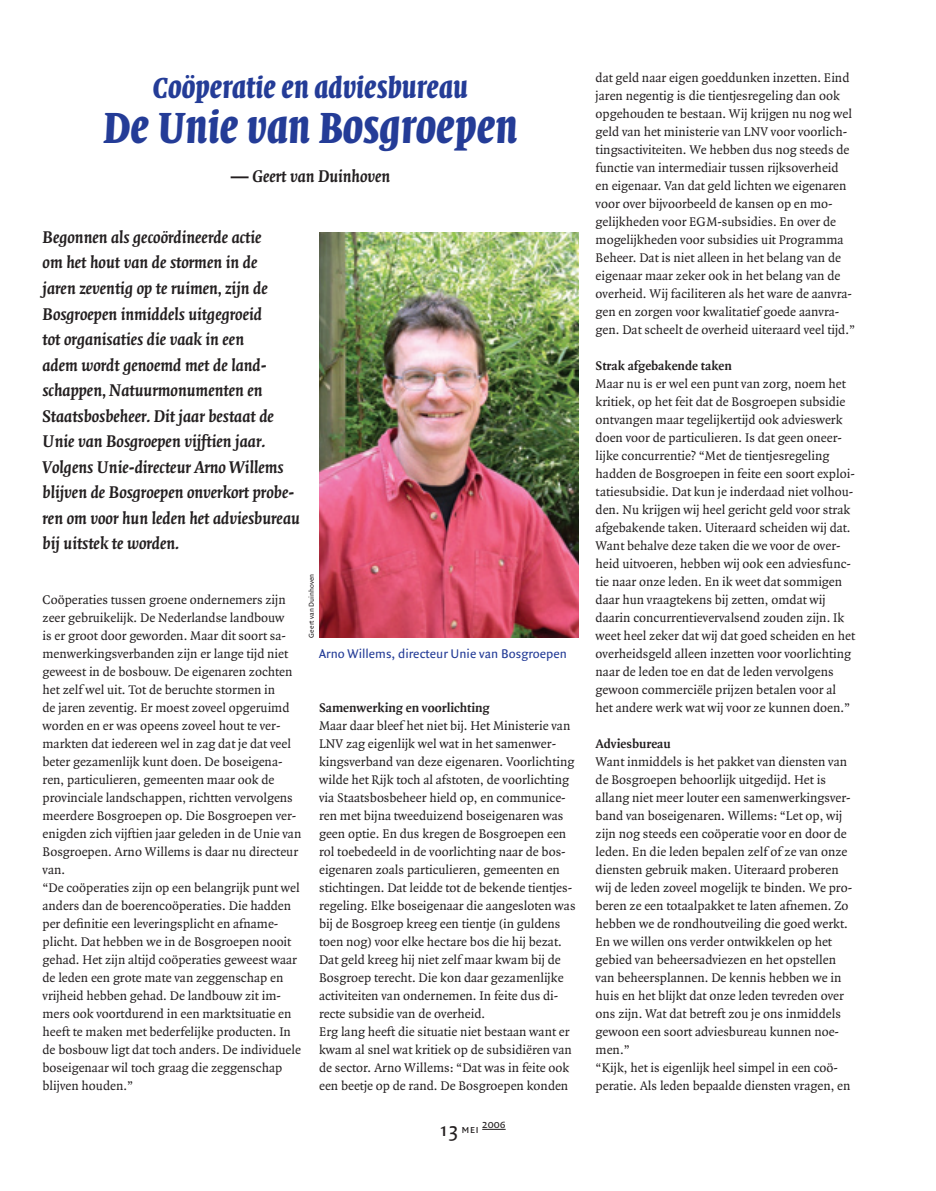
<style>
.page{position:relative;width:936px;height:1191px;background:#fff}
.page>*{position:absolute;margin:0;border:0;box-sizing:border-box;transform-origin:0 0}
.t1{font:italic 700 45px "Quadraat Dis";color:#243c97}
.t2{font:italic 700 30px "Quadraat Dis";color:#243c97}
.t3{font:italic 700 18px/25.5px "Quadraat";color:#231f20}
.t4{font:13.5px/18px "Quadraat";color:#231f20}
.t5{font:700 13.5px "Quadraat";color:#231f20}
.t6{font:13.5px "Quadraat Sans";color:#243c97}
.t7{font:12px "Quadraat Sans Caps";color:#231f20}
.t8{font:7.5px "Quadraat Sans";color:#231f20}
.s1{font-family:"Quadraat Sans";font-size:21px}
</style>
<div class="page">
<svg style="left:482px;top:1129px;width:23px;height:1px"></svg>
<img style="left:319px;top:232px;width:259px;height:405px">
<h2 class="t2" style="left:153px;top:72px;width:316px">Coöperatie en adviesbureau</h2>
<h1 class="t1" style="left:103px;top:104px;width:416px">De Unie van Bosgroepen</h1>
<h3 class="t3" style="left:231px;top:163px;width:161px">— Geert van Duinhoven</h3>
<p class="t3" style="left:43px;top:225px;width:259px">Begonnen als gecoördineerde actie<br>om het hout van de stormen in de<br>jaren zeventig op te ruimen, zijn de Bosgroepen inmiddels uitgegroeid<br>tot organisaties die vaak in een<br>adem wordt genoemd met de land&shy;schappen, Natuurmonumenten en Staatsbosbeheer. Dit jaar bestaat de Unie van Bosgroepen vijftien jaar.<br>Volgens Unie-directeur Arno Willems blijven de Bosgroepen onverkort probe&shy;ren om voor hun leden het adviesbureau bij uitstek te worden.</p>
<p class="t8" style="left:307px;top:637px;width:65px;rotate:-90deg">Geert van Duinhoven</p>
<p class="t4" style="left:43px;top:591px;width:260px">Coöperaties tussen groene ondernemers zijn zeer gebruikelijk. De Nederlandse landbouw<br>is er groot door geworden. Maar dit soort sa&shy;menwerkingsverbanden zijn er lange tijd niet geweest in de bosbouw. De eigenaren zochten het zelf wel uit. Tot de beruchte stormen in<br>de jaren zeventig. Er moest zoveel opgeruimd worden en er was opeens zoveel hout te ver&shy;markten dat iedereen wel in zag dat je dat veel beter gezamenlijk kunt doen. De boseigena&shy;ren, particulieren, gemeenten maar ook de provinciale landschappen, richtten vervolgens meerdere Bosgroepen op. Die Bosgroepen ver&shy;enigden zich vijftien jaar geleden in de Unie van Bosgroepen. Arno Willems is daar nu directeur van.<br>“De coöperaties zijn op een belangrijk punt wel anders dan de boerencoöperaties. Die hadden per definitie een leveringsplicht en afname&shy;plicht. Dat hebben we in de Bosgroepen nooit gehad. Het zijn altijd coöperaties geweest waar de leden een grote mate van zeggenschap en vrijheid hebben gehad. De landbouw zit im&shy;mers ook voortdurend in een marktsituatie en heeft te maken met bederfelijke producten. In de bosbouw ligt dat toch anders. De individuele boseigenaar wil toch graag die zeggenschap blijven houden.”</p>
<p class="t6" style="left:319px;top:646px;width:249px">Arno Willems, directeur Unie van Bosgroepen</p>
<p class="t5" style="left:319px;top:700px;width:172px">Samenwerking en voorlichting</p>
<p class="t4" style="left:319px;top:717px;width:258px">Maar daar bleef het niet bij. Het Ministerie van LNV zag eigenlijk wel wat in het samenwer&shy;kingsverband van deze eigenaren. Voorlichting wilde het Rijk toch al afstoten, de voorlichting via Staatsbosbeheer hield op, en communice&shy;ren met bijna tweeduizend boseigenaren was geen optie. En dus kregen de Bosgroepen een rol toebedeeld in de voorlichting naar de bos&shy;eigenaren zoals particulieren, gemeenten en stichtingen. Dat leidde tot de bekende tientjes&shy;regeling. Elke boseigenaar die aangesloten was bij de Bosgroep kreeg een tientje (in guldens toen nog) voor elke hectare bos die hij bezat.<br>Dat geld kreeg hij niet zelf maar kwam bij de Bosgroep terecht. Die kon daar gezamenlijke activiteiten van ondernemen. In feite dus di&shy;recte subsidie van de overheid.<br>Erg lang heeft die situatie niet bestaan want er kwam al snel wat kritiek op de subsidiëren van de sector. Arno Willems: “Dat was in feite ook een beetje op de rand. De Bosgroepen konden</p>
<p class="t7" style="left:439px;top:1116px;width:68px"><span class="s1">13</span> mei 2006</p>
<p class="t4" style="left:595px;top:69px;width:261px">dat geld naar eigen goeddunken inzetten. Eind jaren negentig is die tientjesregeling dan ook opgehouden te bestaan. Wij krijgen nu nog wel geld van het ministerie van LNV voor voorlich&shy;tingsactiviteiten. We hebben dus nog steeds de functie van intermediair tussen rijksoverheid en eigenaar. Van dat geld lichten we eigenaren voor over bijvoorbeeld de kansen op en mo&shy;gelijkheden voor EGM-subsidies. En over de mogelijkheden voor subsidies uit Programma Beheer. Dat is niet alleen in het belang van de eigenaar maar zeker ook in het belang van de overheid. Wij faciliteren als het ware de aanvra&shy;gen en zorgen voor kwalitatief goede aanvra&shy;gen. Dat scheelt de overheid uiteraard veel tijd.”</p>
<p class="t5" style="left:595px;top:358px;width:138px">Strak afgebakende taken</p>
<p class="t4" style="left:595px;top:375px;width:261px">Maar nu is er wel een punt van zorg, noem het kritiek, op het feit dat de Bosgroepen subsidie ontvangen maar tegelijkertijd ook advieswerk doen voor de particulieren. Is dat geen oneer&shy;lijke concurrentie? “Met de tientjesregeling hadden de Bosgroepen in feite een soort exploi&shy;tatiesubsidie. Dat kun je inderdaad niet volhou&shy;den. Nu krijgen wij heel gericht geld voor strak afgebakende taken. Uiteraard scheiden wij dat.<br>Want behalve deze taken die we voor de over&shy;heid uitvoeren, hebben wij ook een adviesfunc&shy;tie naar onze leden. En ik weet dat sommigen daar hun vraagtekens bij zetten, omdat wij daarin concurrentievervalsend zouden zijn. Ik weet heel zeker dat wij dat goed scheiden en het overheidsgeld alleen inzetten voor voorlichting naar de leden toe en dat de leden vervolgens gewoon commerciële prijzen betalen voor al het andere werk wat wij voor ze kunnen doen.”</p>
<p class="t5" style="left:595px;top:736px;width:76px">Adviesbureau</p>
<p class="t4" style="left:595px;top:753px;width:258px">Want inmiddels is het pakket van diensten van de Bosgroepen behoorlijk uitgedijd. Het is allang niet meer louter een samenwerkingsver&shy;band van boseigenaren. Willems: “Let op, wij zijn nog steeds een coöperatie voor en door de leden. En die leden bepalen zelf of ze van onze diensten gebruik maken. Uiteraard proberen wij de leden zoveel mogelijk te binden. We pro&shy;beren ze een totaalpakket te laten afnemen. Zo hebben we de rondhoutveiling die goed werkt.<br>En we willen ons verder ontwikkelen op het gebied van beheersadviezen en het opstellen van beheersplannen. De kennis hebben we in huis en het blijkt dat onze leden tevreden over ons zijn. Wat dat betreft zou je ons inmiddels gewoon een soort adviesbureau kunnen noe&shy;men.”<br>“Kijk, het is eigenlijk heel simpel in een coö&shy;peratie. Als leden bepaalde diensten vragen, en</p>
</div>
